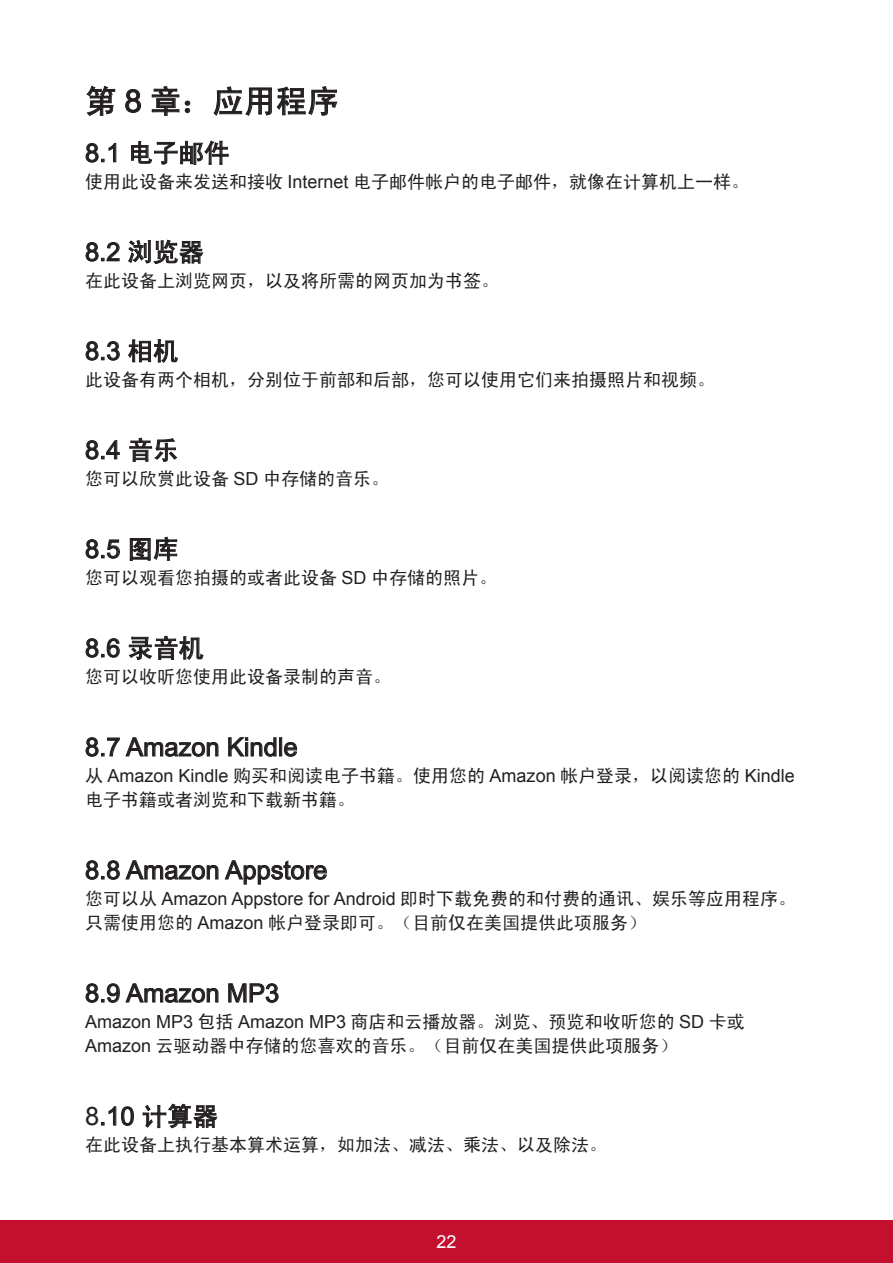
<style>
.page{position:relative;width:893px;height:1263px;background:#fff}
.page>*{position:absolute;margin:0;border:0;box-sizing:border-box;transform-origin:0 0}
.t1{font:31.5px "Sim Hei";color:#231f20}
.t2{font:25.5px "Arial";color:#231f20}
.t3{font:25.5px "Sim Hei";color:#231f20}
.t4{font:18px/24px "Sim Hei";color:#231f20}
.t5{font:18px "Arial";color:#fff}
.s1{font-family:"Arial"}
.s2{font-family:"Sim Hei"}
</style>
<div class="page">
<div style="left:0;top:1220px;width:893px;height:43px;background:#c3102f"></div>
<svg style="left:86px;top:85px;width:30px;height:31px"></svg>
<svg style="left:125px;top:89px;width:16px;height:24px"></svg>
<svg style="left:151px;top:86px;width:40px;height:30px"></svg>
<svg style="left:213px;top:86px;width:125px;height:30px"></svg>
<svg style="left:85px;top:143px;width:32px;height:20px"></svg>
<svg style="left:131px;top:140px;width:98px;height:25px"></svg>
<svg style="left:85px;top:242px;width:35px;height:20px"></svg>
<svg style="left:128px;top:239px;width:76px;height:26px"></svg>
<svg style="left:85px;top:341px;width:35px;height:20px"></svg>
<svg style="left:128px;top:339px;width:50px;height:24px"></svg>
<svg style="left:85px;top:440px;width:35px;height:20px"></svg>
<svg style="left:129px;top:437px;width:49px;height:25px"></svg>
<svg style="left:85px;top:539px;width:35px;height:20px"></svg>
<svg style="left:129px;top:536px;width:49px;height:25px"></svg>
<svg style="left:85px;top:638px;width:35px;height:20px"></svg>
<svg style="left:128px;top:635px;width:76px;height:26px"></svg>
<svg style="left:85px;top:737px;width:134px;height:20px"></svg>
<svg style="left:228px;top:737px;width:49px;height:20px"></svg>
<div style="left:279px;top:737px;width:3px;height:19px;border:1px solid #231f20"></div>
<svg style="left:284px;top:742px;width:14px;height:15px"></svg>
<svg style="left:85px;top:860px;width:242px;height:25px"></svg>
<svg style="left:85px;top:983px;width:134px;height:20px"></svg>
<svg style="left:228px;top:983px;width:51px;height:20px"></svg>
<svg style="left:101px;top:1106px;width:33px;height:20px"></svg>
<svg style="left:142px;top:1103px;width:76px;height:26px"></svg>
<h1 class="t1" style="left:85px;top:85px;width:255px">第 <span class="s1">8</span> 章：应用程序</h1>
<h2 class="t3" style="left:85px;top:140px;width:146px"><span class="s1">8.1</span> 电子邮件</h2>
<p class="t4" style="left:85px;top:169px;width:666px">使用此设备来发送和接收 <span class="s1">Internet</span> 电子邮件帐户的电子邮件，就像在计算机上一样。</p>
<h2 class="t2" style="left:85px;top:235px;width:121px">8.2 <span class="s2">浏览器</span></h2>
<p class="t4" style="left:85px;top:268px;width:415px">在此设备上浏览网页，以及将所需的网页加为书签。</p>
<h2 class="t2" style="left:85px;top:334px;width:95px">8.3 <span class="s2">相机</span></h2>
<p class="t4" style="left:85px;top:367px;width:631px">此设备有两个相机，分别位于前部和后部，您可以使用它们来拍摄照片和视频。</p>
<h2 class="t2" style="left:85px;top:433px;width:95px">8.4 <span class="s2">音乐</span></h2>
<p class="t4" style="left:85px;top:466px;width:306px">您可以欣赏此设备 <span class="s1">SD</span> 中存储的音乐。</p>
<h2 class="t2" style="left:85px;top:532px;width:95px">8.5 <span class="s2">图库</span></h2>
<p class="t4" style="left:85px;top:565px;width:414px">您可以观看您拍摄的或者此设备 <span class="s1">SD</span> 中存储的照片。</p>
<h2 class="t2" style="left:85px;top:631px;width:121px">8.6 <span class="s2">录音机</span></h2>
<p class="t4" style="left:85px;top:665px;width:307px">您可以收听您使用此设备录制的声音。</p>
<h2 class="t2" style="left:85px;top:730px;width:214px">8.7 Amazon Kindle</h2>
<p class="t4" style="left:85px;top:764px;width:711px">从 <span class="s1">Amazon Kindle</span> 购买和阅读电子书籍。使用您的 <span class="s1">Amazon</span> 帐户登录，以阅读您的 <span class="s1">Kindle</span>电子书籍或者浏览和下载新书籍。</p>
<h2 class="t2" style="left:85px;top:853px;width:244px">8.8 Amazon Appstore</h2>
<p class="t4" style="left:85px;top:887px;width:713px">您可以从 <span class="s1">Amazon Appstore for Android</span> 即时下载免费的和付费的通讯、娱乐等应用程序。只需使用您的 <span class="s1">Amazon</span> 帐户登录即可。（目前仅在美国提供此项服务）</p>
<h2 class="t2" style="left:85px;top:976px;width:196px">8.9 Amazon MP3</h2>
<p class="t4" style="left:85px;top:1010px;width:661px"><span class="s1">Amazon MP3</span> 包括 <span class="s1">Amazon MP3</span> 商店和云播放器。浏览、预览和收听您的 <span class="s1">SD</span> 卡或<br><span class="s1">Amazon</span> 云驱动器中存储的您喜欢的音乐。（目前仅在美国提供此项服务）</p>
<h2 class="t2" style="left:85px;top:1099px;width:135px">8.10 <span class="s2">计算器</span></h2>
<p class="t4" style="left:85px;top:1133px;width:523px">在此设备上执行基本算术运算，如加法、减法、乘法、以及除法。</p>
<p class="t5" style="left:436px;top:1230px;width:22px">22</p>
</div>
